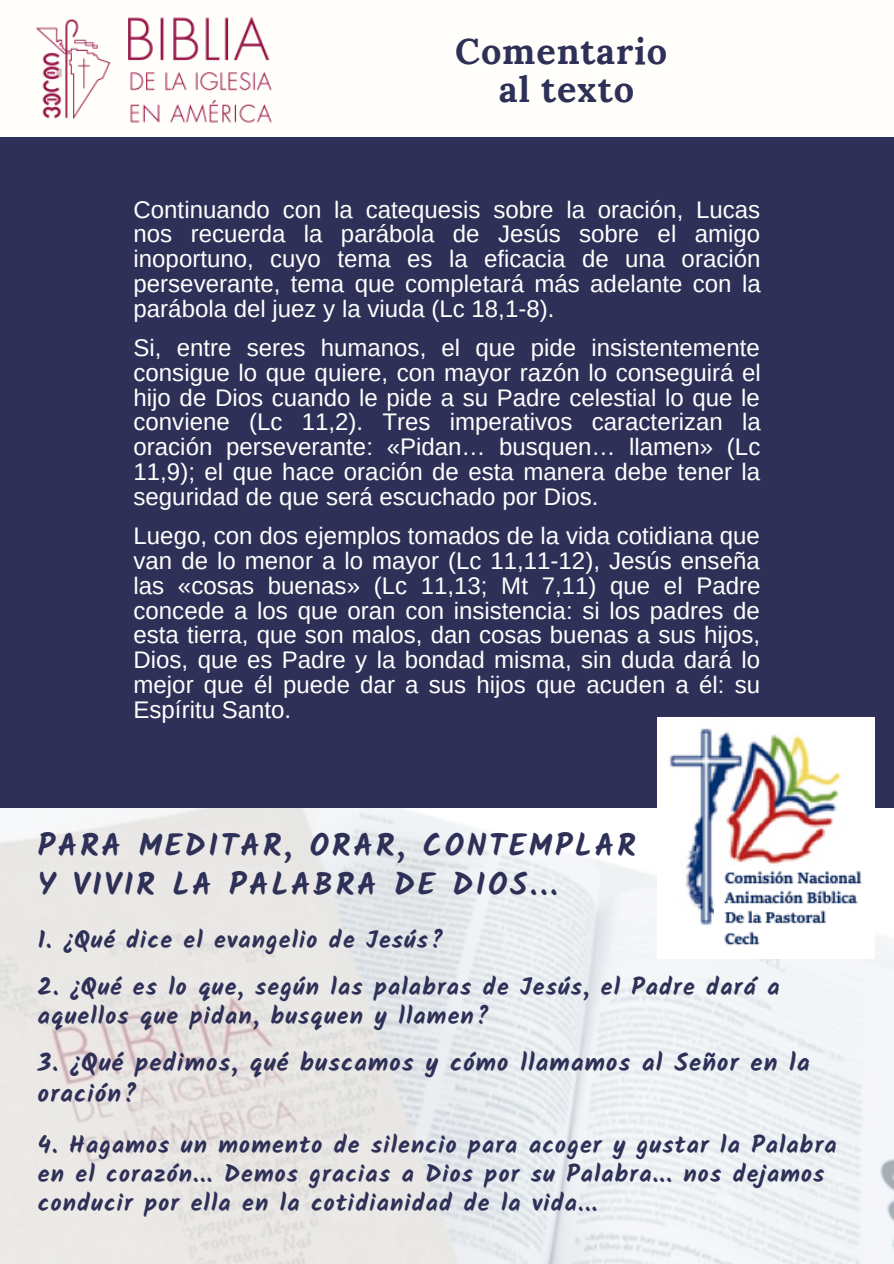
<style>
.page{position:relative;width:894px;height:1264px;background:#fff}
.page>*{position:absolute;margin:0;border:0;box-sizing:border-box;transform-origin:0 0}
.t1{font:700 36px "Lora";letter-spacing:.025em;color:#2e3057}
.t2{font:700 31.2px "Kalam";letter-spacing:.085em;color:#2e3057}
.t3{font:700 24.75px/30.5px "Kalam";letter-spacing:.045em;color:#2e3057}
.t4{font:24px/24.8px "Arimo";color:#fff;text-align:justify}
.t5{font:700 24px/29.2px "Kalam";letter-spacing:.045em;color:#2e3057}
</style>
<div class="page">
<div style="left:0;top:0;width:893px;height:1263px;background:#fffefa"></div>
<img style="left:0;top:807px;width:893px;height:456px">
<div style="left:0;top:137px;width:893px;height:670px;background:#2e3057"></div>
<img style="left:36px;top:16px;width:236px;height:107px">
<img style="left:657px;top:717px;width:216px;height:241px">
<img style="left:714px;top:862px;width:159px;height:96px">
<p class="t1" style="left:455px;top:27px;width:213px">Comentario</p>
<p class="t1" style="left:498px;top:66px;width:137px">al texto</p>
<p class="t4" style="left:133px;top:197px;width:628px">Continuando con la catequesis sobre la oración, Lucas nos recuerda la parábola de Jesús sobre el amigo inoportuno, cuyo tema es la eficacia de una oración perseverante, tema que completará más adelante con la parábola del juez y la viuda (Lc 18,1-8).</p>
<p class="t4" style="left:133px;top:335px;width:628px">Si, entre seres humanos, el que pide insistentemente consigue lo que quiere, con mayor razón lo conseguirá el hijo de Dios cuando le pide a su Padre celestial lo que le conviene (Lc 11,2). Tres imperativos caracterizan la oración perseverante: «Pidan… busquen… llamen» (Lc 11,9); el que hace oración de esta manera debe tener la seguridad de que será escuchado por Dios.</p>
<p class="t4" style="left:133px;top:523px;width:628px">Luego, con dos ejemplos tomados de la vida cotidiana que van de lo menor a lo mayor (Lc 11,11-12), Jesús enseña las «cosas buenas» (Lc 11,13; Mt 7,11) que el Padre concede a los que oran con insistencia: si los padres de esta tierra, que son malos, dan cosas buenas a sus hijos, Dios, que es Padre y la bondad misma, sin duda dará lo mejor que él puede dar a sus hijos que acuden a él: su Espíritu Santo.</p>
<p class="t2" style="left:38px;top:827px;width:599px">PARA MEDITAR, ORAR, CONTEMPLAR</p>
<p class="t2" style="left:38px;top:865px;width:521px">Y VIVIR LA PALABRA DE DIOS...</p>
<p class="t5" style="left:38px;top:924px;width:407px">1. ¿Qué dice el evangelio de Jesús?</p>
<p class="t5" style="left:38px;top:971px;width:743px">2. ¿Qué es lo que, según las palabras de Jesús, el Padre dará a aquellos que pidan, busquen y llamen?</p>
<p class="t3" style="left:38px;top:1047px;width:773px">3. ¿Qué pedimos, qué buscamos y cómo llamamos al Señor en la oración?</p>
<p class="t5" style="left:38px;top:1129px;width:800px">4. Hagamos un momento de silencio para acoger y gustar la Palabra en el corazón... Demos gracias a Dios por su Palabra... nos dejamos conducir por ella en la cotidianidad de la vida...</p>
</div>
